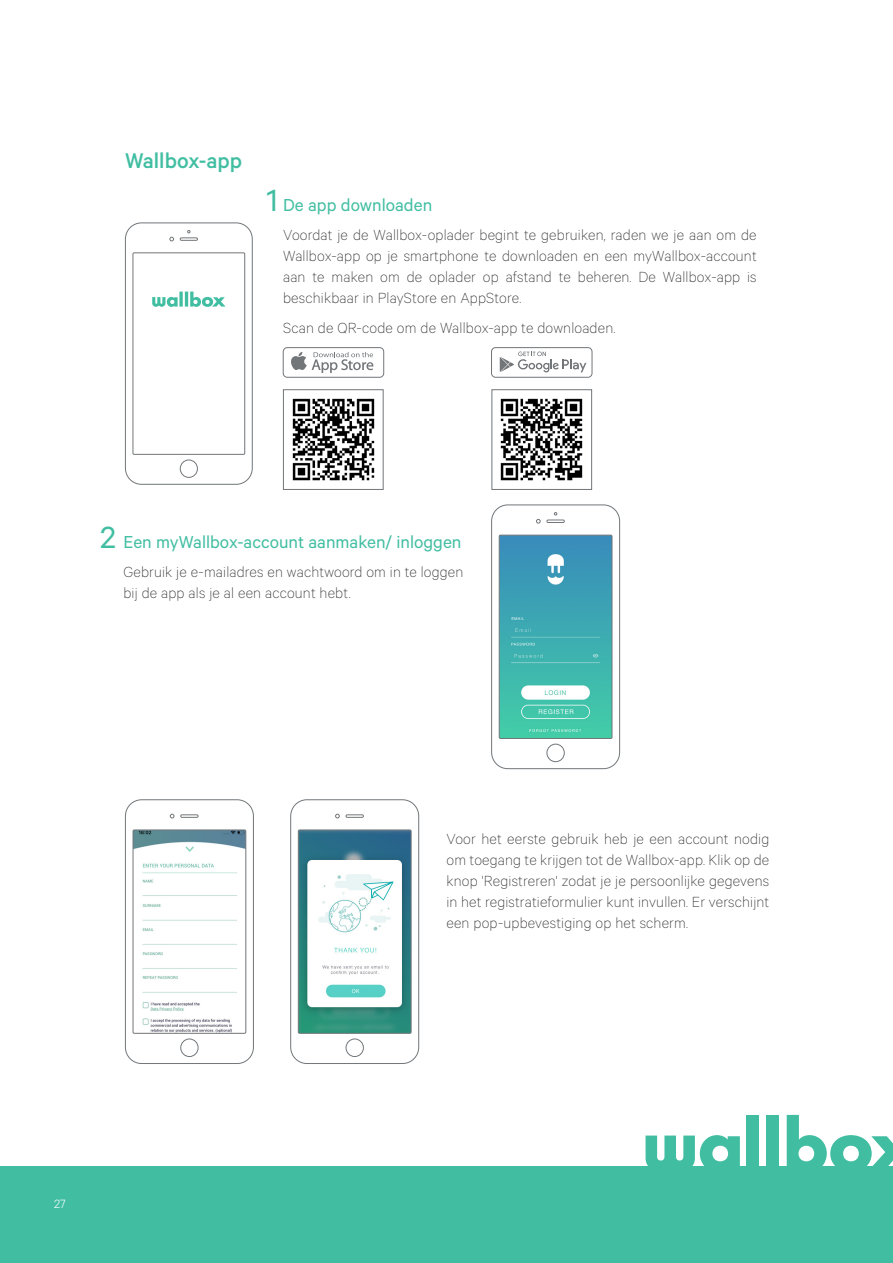
<style>
.page{position:relative;width:893px;height:1263px;background:#fff}
.page>*{position:absolute;margin:0;border:0;box-sizing:border-box;transform-origin:0 0}
.t1{font:34.5px "Calibre";color:#41bea2}
.titulos{font:500 24px "Calibre";color:#41bea2}
.t2{font:19.5px "Calibre";color:#41bea2}
.indice{font:100 16.5px/21px "Calibre";letter-spacing:.01em;color:#231f20;text-align:justify}
.t3{font:300 13.5px "Calibre";color:#fff}
</style>
<div class="page">
<div style="left:0;top:1167px;width:893px;height:96px;background:#41bea2"></div>
<svg style="left:646px;top:1135px;width:94px;height:32px"></svg>
<div style="left:747px;top:1115px;width:12px;height:56px;background:#41bea2"></div>
<div style="left:767px;top:1115px;width:12px;height:56px;background:#41bea2"></div>
<svg style="left:787px;top:1115px;width:106px;height:52px"></svg>
<div style="left:491px;top:347px;width:101px;height:30px;border:1px solid #727679;border-radius:4px"></div>
<svg style="left:500px;top:351px;width:86px;height:21px"></svg>
<div style="left:283px;top:347px;width:101px;height:30px;border:1px solid #727679;border-radius:4px"></div>
<svg style="left:291px;top:352px;width:82px;height:21px"></svg>
<svg style="left:125px;top:223px;width:128px;height:262px"></svg>
<img style="left:500px;top:398px;width:83px;height:83px">
<div style="left:492px;top:389px;width:100px;height:101px;border:1px solid #727679"></div>
<img style="left:292px;top:398px;width:83px;height:83px">
<div style="left:283px;top:389px;width:100px;height:101px;border:1px solid #727679"></div>
<svg style="left:491px;top:504px;width:129px;height:265px"></svg>
<svg style="left:125px;top:799px;width:129px;height:265px"></svg>
<svg style="left:290px;top:799px;width:129px;height:265px"></svg>
<img style="left:135px;top:832px;width:109px;height:199px">
<div style="left:133px;top:830px;width:113px;height:203px;border:1px solid #727679"></div>
<img style="left:300px;top:832px;width:109px;height:199px">
<div style="left:298px;top:830px;width:113px;height:203px;border:1px solid #727679"></div>
<div style="left:181px;top:1039px;width:17px;height:18px;border:1px solid #727679;border-radius:50%"></div>
<div style="left:346px;top:1039px;width:18px;height:18px;border:1px solid #727679;border-radius:50%"></div>
<p class="titulos" style="left:125px;top:147px;width:119px">Wallbox-app</p>
<p class="t1" style="left:266px;top:180px;width:13px">1</p>
<p class="t2" style="left:283px;top:193px;width:151px">De app downloaden</p>
<p class="indice" style="left:283px;top:224px;width:475px">Voordat je de Wallbox-oplader begint te gebruiken, raden we je aan om de Wallbox-app op je smartphone te downloaden en een myWallbox-account aan te maken om de oplader op afstand te beheren. De Wallbox-app is beschikbaar in PlayStore en AppStore.</p>
<p class="indice" style="left:283px;top:316px;width:334px">Scan de QR-code om de Wallbox-app te downloaden.</p>
<p class="t1" style="left:100px;top:517px;width:17px">2</p>
<p class="t2" style="left:123px;top:530px;width:340px">Een myWallbox-account aanmaken/ inloggen</p>
<p class="indice" style="left:123px;top:561px;width:341px">Gebruik je e-mailadres en wachtwoord om in te loggen bij de app als je al een account hebt.</p>
<p class="indice" style="left:446px;top:828px;width:324px">Voor het eerste gebruik heb je een account nodig om toegang te krijgen tot de Wallbox-app. Klik op de knop 'Registreren' zodat je je persoonlijke gegevens in het registratieformulier kunt invullen. Er verschijnt een pop-upbevestiging op het scherm.</p>
<p class="t3" style="left:54px;top:1195px;width:13px">27</p>
</div>
